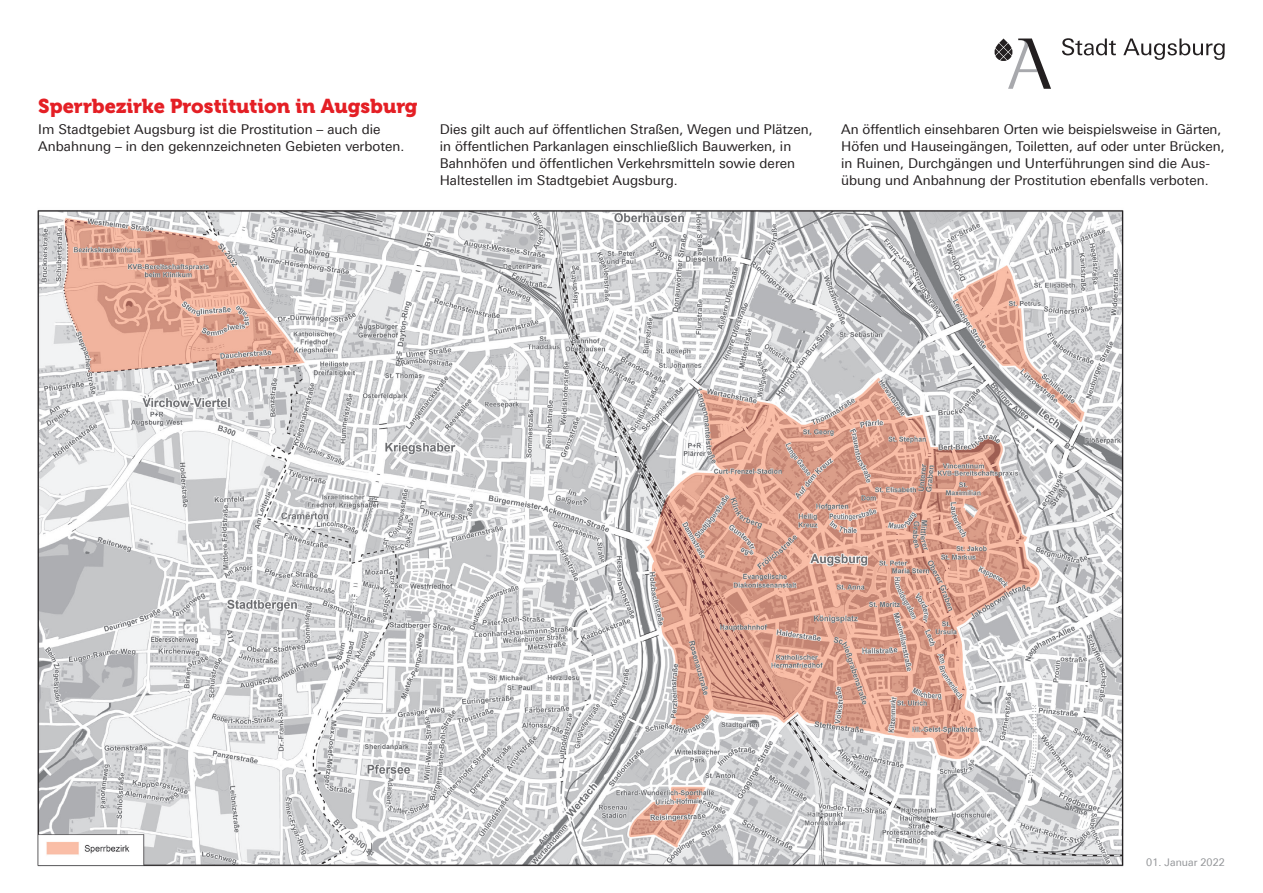
<style>
.page{position:relative;width:1263px;height:893px;background:#fff}
.page>*{position:absolute;margin:0;border:0;box-sizing:border-box;transform-origin:0 0}
.DIN_lang_Überschrift{font:19.95px "Museo 900";color:#e41f25}
.DIN_lang_Fließtext{font:13.5px/17px "Univers For Augsburg";color:#231f20}
.DIN_lang_Fließtext-2{font:10.5px "Univers For Augsburg";color:#939598}
</style>
<div class="page">
<img style="left:37px;top:210px;width:1087px;height:657px">
<svg style="left:1062px;top:38px;width:54px;height:17px"></svg>
<svg style="left:1123px;top:39px;width:102px;height:21px"></svg>
<svg style="left:994px;top:39px;width:57px;height:50px"></svg>
<p class="DIN_lang_Überschrift" style="left:38px;top:94px;width:381px">Sperrbezirke Prostitution in Augsburg</p>
<p class="DIN_lang_Fließtext" style="left:38px;top:121px;width:368px">Im Stadtgebiet Augsburg ist die Prostitution – auch die<br>Anbahnung – in den gekennzeichneten Gebieten verboten.</p>
<p class="DIN_lang_Fließtext" style="left:440px;top:121px;width:374px">Dies gilt auch auf öffentlichen Straßen, Wegen und Plätzen, in öffentlichen Parkanlagen einschließlich Bauwerken, in Bahnhöfen und öffentlichen Verkehrsmitteln sowie deren Haltestellen im Stadtgebiet Augsburg.</p>
<p class="DIN_lang_Fließtext" style="left:841px;top:121px;width:385px">An öffentlich einsehbaren Orten wie beispielsweise in Gärten, Höfen und Hauseingängen, Toiletten, auf oder unter Brücken, in Ruinen, Durchgängen und Unterführungen sind die Aus&shy;übung und Anbahnung der Prostitution ebenfalls verboten.</p>
<p class="DIN_lang_Fließtext-2" style="left:1146px;top:856px;width:80px">01. Januar 2022</p>
</div>
